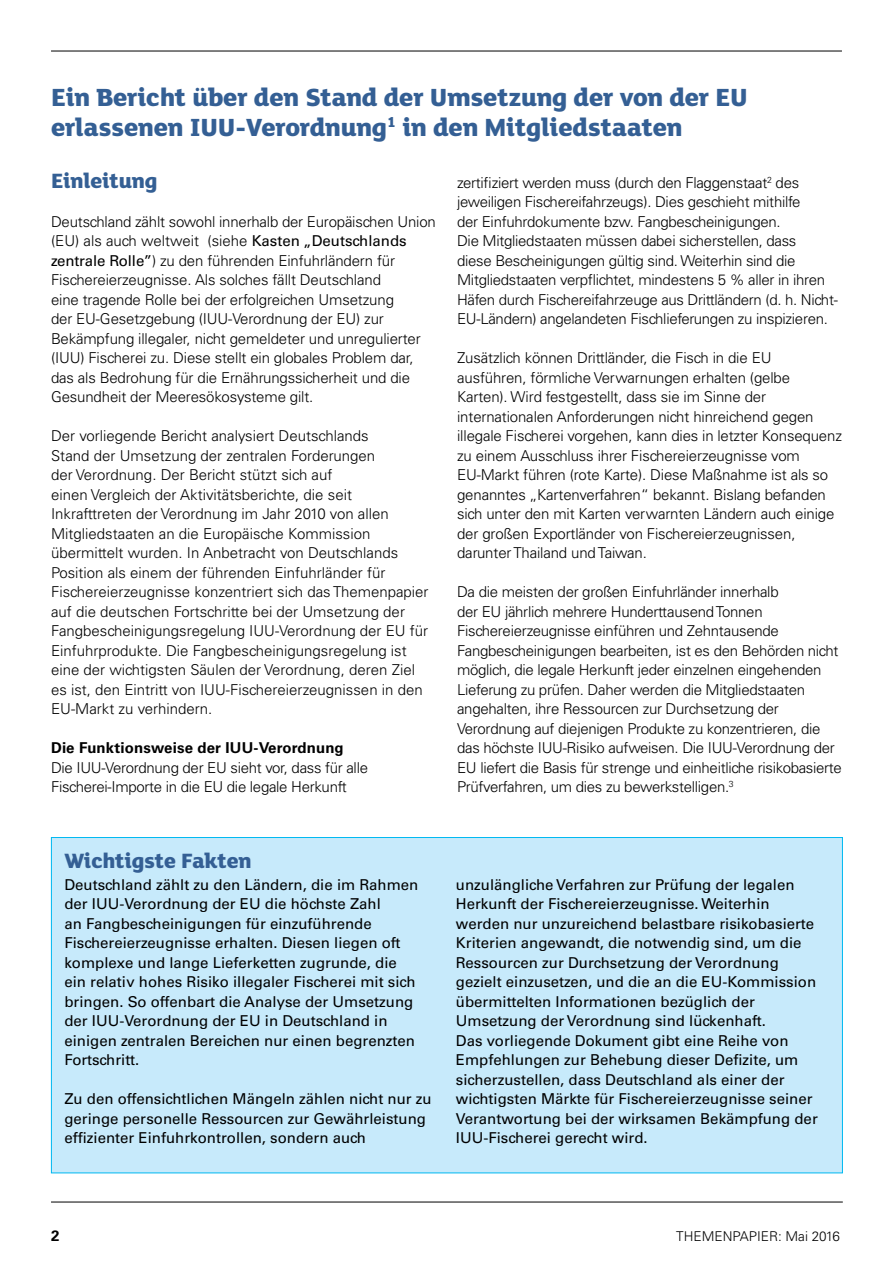
<style>
.page{position:relative;width:893px;height:1263px;background:#fff}
.page>*{position:absolute;margin:0;border:0;box-sizing:border-box;transform-origin:0 0}
.t1{font:800 27px/30px "FS Lola";letter-spacing:-.01em;color:#345f94}
.t2{font:800 22.5px "FS Lola";letter-spacing:-.01em;color:#345f94}
.t3{font:300 15px/19.5px "Univers";letter-spacing:-.01em;color:#000}
.t4{font:15px/19.5px "Univers";color:#000}
.t5{font:700 15px "Univers";letter-spacing:.01em;color:#000}
.t6{font:300 13.5px "Univers";color:#000}
.s1{font-weight:400}
</style>
<div class="page">
<hr style="left:51px;top:1202px;width:792px;height:1px;background:#000">
<hr style="left:51px;top:51px;width:791px;height:1px;background:#000">
<div style="left:51px;top:837px;width:791px;height:336px;background:#c7eafb"></div>
<h1 class="t1" style="left:51px;top:81px;width:698px">Ein Bericht über den Stand der Umsetzung der von der EU erlassenen IUU-Verordnung<sup>1</sup> in den Mitgliedstaaten</h1>
<h2 class="t2" style="left:51px;top:165px;width:108px">Einleitung</h2>
<p class="t3" style="left:51px;top:211px;width:386px">Deutschland zählt sowohl innerhalb der Europäischen Union (EU) als auch weltweit (siehe <span class="s1">Kasten „Deutschlands zentrale Rolle”</span>) zu den führenden Einfuhrländern für Fischereierzeugnisse. Als solches fällt Deutschland<br>eine tragende Rolle bei der erfolgreichen Umsetzung<br>der EU-Gesetzgebung (IUU-Verordnung der EU) zur Bekämpfung illegaler, nicht gemeldeter und unregulierter (IUU) Fischerei zu. Diese stellt ein globales Problem dar, das als Bedrohung für die Ernährungssicherheit und die Gesundheit der Meeresökosysteme gilt.</p>
<p class="t3" style="left:51px;top:426px;width:379px">Der vorliegende Bericht analysiert Deutschlands<br>Stand der Umsetzung der zentralen Forderungen<br>der Verordnung. Der Bericht stützt sich auf<br>einen Vergleich der Aktivitätsberichte, die seit Inkrafttreten der Verordnung im Jahr 2010 von allen Mitgliedstaaten an die Europäische Kommission übermittelt wurden. In Anbetracht von Deutschlands Position als einem der führenden Einfuhrländer für Fischereierzeugnisse konzentriert sich das Themenpapier auf die deutschen Fortschritte bei der Umsetzung der Fangbescheinigungsregelung IUU-Verordnung der EU für Einfuhrprodukte. Die Fangbescheinigungsregelung ist eine der wichtigsten Säulen der Verordnung, deren Ziel es ist, den Eintritt von IUU-Fischereierzeugnissen in den EU-Markt zu verhindern.</p>
<p class="t5" style="left:51px;top:739px;width:294px">Die Funktionsweise der IUU-Verordnung</p>
<p class="t3" style="left:51px;top:757px;width:318px">Die IUU-Verordnung der EU sieht vor, dass für alle<br>Fischerei-Importe in die EU die legale Herkunft</p>
<p class="t3" style="left:457px;top:172px;width:382px">zertifiziert werden muss (durch den Flaggenstaat<sup>2</sup> des jeweiligen Fischereifahrzeugs). Dies geschieht mithilfe<br>der Einfuhrdokumente bzw. Fangbescheinigungen.<br>Die Mitgliedstaaten müssen dabei sicherstellen, dass<br>diese Bescheinigungen gültig sind. Weiterhin sind die Mitgliedstaaten verpflichtet, mindestens 5 % aller in ihren Häfen durch Fischereifahrzeuge aus Drittländern (d. h. Nicht-EU-Ländern) angelandeten Fischlieferungen zu inspizieren.</p>
<p class="t3" style="left:457px;top:348px;width:386px">Zusätzlich können Drittländer, die Fisch in die EU ausführen, förmliche Verwarnungen erhalten (gelbe Karten). Wird festgestellt, dass sie im Sinne der internationalen Anforderungen nicht hinreichend gegen illegale Fischerei vorgehen, kann dies in letzter Konsequenz zu einem Ausschluss ihrer Fischereierzeugnisse vom EU-Markt führen (rote Karte). Diese Maßnahme ist als so genanntes „Kartenverfahren“ bekannt. Bislang befanden sich unter den mit Karten verwarnten Ländern auch einige der großen Exportländer von Fischereierzeugnissen, darunter Thailand und Taiwan.</p>
<p class="t3" style="left:457px;top:582px;width:386px">Da die meisten der großen Einfuhrländer innerhalb<br>der EU jährlich mehrere Hunderttausend Tonnen Fischereierzeugnisse einführen und Zehntausende Fangbescheinigungen bearbeiten, ist es den Behörden nicht möglich, die legale Herkunft jeder einzelnen eingehenden Lieferung zu prüfen. Daher werden die Mitgliedstaaten angehalten, ihre Ressourcen zur Durchsetzung der Verordnung auf diejenigen Produkte zu konzentrieren, die das höchste IUU-Risiko aufweisen. Die IUU-Verordnung der EU liefert die Basis für strenge und einheitliche risikobasierte Prüfverfahren, um dies zu bewerkstelligen.<sup>3</sup></p>
<h2 class="t2" style="left:64px;top:845px;width:189px">Wichtigste Fakten</h2>
<p class="t4" style="left:64px;top:875px;width:356px">Deutschland zählt zu den Ländern, die im Rahmen der IUU-Verordnung der EU die höchste Zahl<br>an Fangbescheinigungen für einzuführende Fischereierzeugnisse erhalten. Diesen liegen oft komplexe und lange Lieferketten zugrunde, die ein relativ hohes Risiko illegaler Fischerei mit sich bringen. So offenbart die Analyse der Umsetzung der IUU-Verordnung der EU in Deutschland in einigen zentralen Bereichen nur einen begrenzten Fortschritt.</p>
<p class="t4" style="left:64px;top:1089px;width:369px">Zu den offensichtlichen Mängeln zählen nicht nur zu geringe personelle Ressourcen zur Gewährleistung effizienter Einfuhrkontrollen, sondern auch</p>
<p class="t4" style="left:456px;top:875px;width:363px">unzulängliche Verfahren zur Prüfung der legalen Herkunft der Fischereierzeugnisse. Weiterhin werden nur unzureichend belastbare risikobasierte Kriterien angewandt, die notwendig sind, um die Ressourcen zur Durchsetzung der Verordnung gezielt einzusetzen, und die an die EU-Kommission übermittelten Informationen bezüglich der Umsetzung der Verordnung sind lückenhaft.<br>Das vorliegende Dokument gibt eine Reihe von Empfehlungen zur Behebung dieser Defizite, um sicherzustellen, dass Deutschland als einer der wichtigsten Märkte für Fischereierzeugnisse seiner Verantwortung bei der wirksamen Bekämpfung der IUU-Fischerei gerecht wird.</p>
<p class="t5" style="left:51px;top:1226px;width:10px">2</p>
<p class="t6" style="left:676px;top:1228px;width:165px">THEMENPAPIER: Mai 2016</p>
</div>
